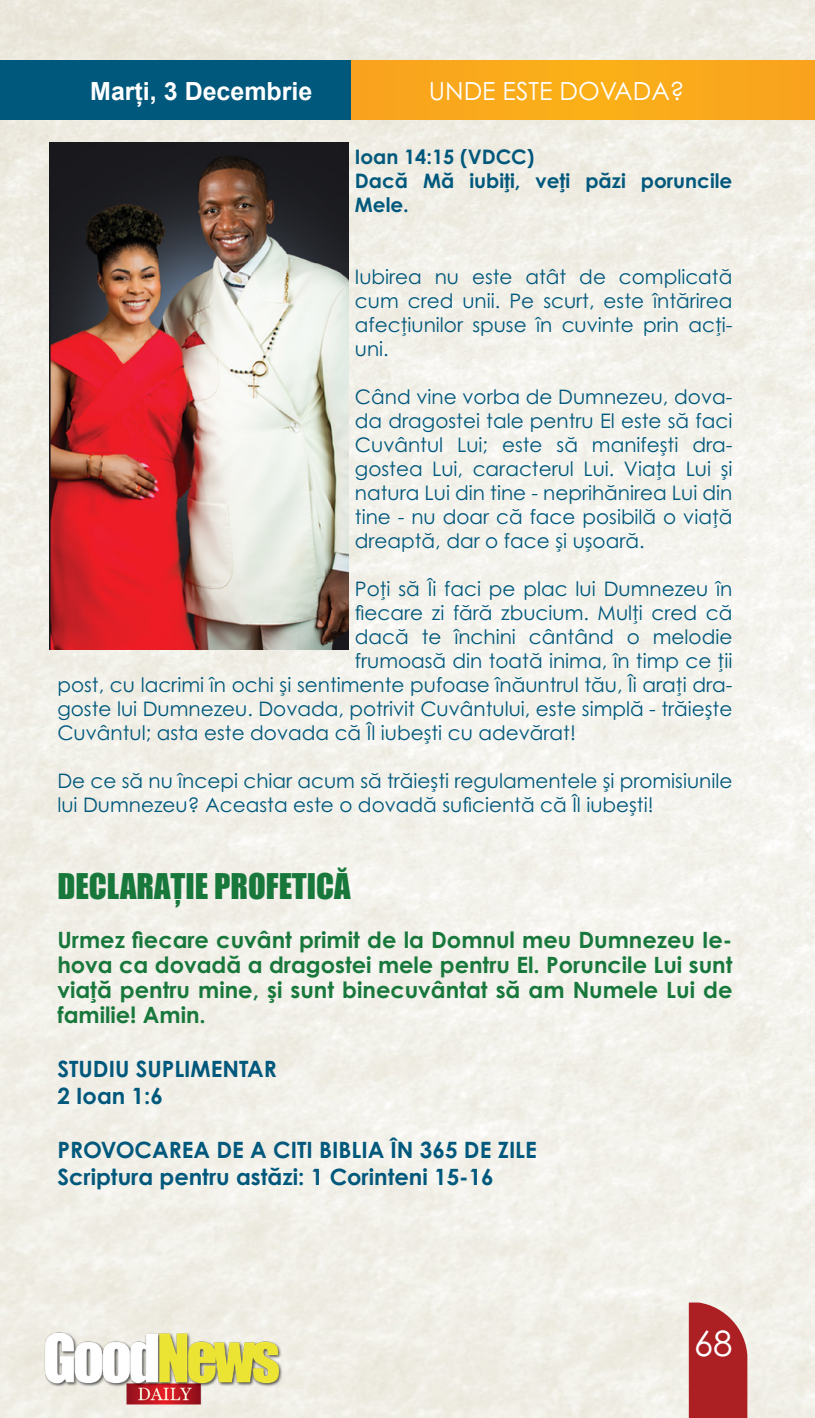
<style>
.page{position:relative;width:815px;height:1418px;background:#fff}
.page>*{position:absolute;margin:0;border:0;box-sizing:border-box;transform-origin:0 0}
.t1{font:35px "Century Gothic Pro";color:#fff}
.t2{font:32.5px "Impact";color:#18783c}
.t3{font:700 25px "Arial";color:#fff}
.t4{font:25px "Century Gothic Pro";color:#fff}
.t5{font:700 22.5px/25px "Century Gothic Pro";color:#18783c;text-align:justify}
.t6{font:700 22.5px "Century Gothic Pro";color:#00587c}
.t7{font:20px/24px "Century Gothic Pro";color:#00587c;text-align:justify}
.t8{font:700 20px/24px "Century Gothic Pro";color:#00587c}
</style>
<div class="page">
<img style="left:0;top:0;width:815px;height:1417px">
<div style="left:168px;top:60px;width:647px;height:60px;background:#f9a91c"></div>
<div style="left:0;top:60px;width:351px;height:60px;background:#00587c"></div>
<div style="left:689px;top:1302px;width:58px;height:115px;background:#ac1f22"></div>
<img style="left:39px;top:1330px;width:246px;height:76px">
<img style="left:50px;top:142px;width:299px;height:508px">
<p class="t3" style="left:90px;top:74px;width:224px">Marți, 3 Decembrie</p>
<p class="t4" style="left:429px;top:75px;width:257px">UNDE ESTE DOVADA?</p>
<p class="t8" style="left:355px;top:144px;width:181px">Ioan 14:15 (VDCC)</p>
<p class="t8" style="left:355px;top:168px;width:379px">Dacă Mă iubiți, veți păzi poruncile<br>Mele.</p>
<p class="t7" style="left:355px;top:264px;width:379px">Iubirea nu este atât de complicată cum cred unii. Pe scurt, este întărirea afecțiunilor spuse în cuvinte prin acți&shy;uni.</p>
<p class="t7" style="left:355px;top:384px;width:379px">Când vine vorba de Dumnezeu, dova&shy;da dragostei tale pentru El este să faci Cuvântul Lui; este să manifești dra&shy;gostea Lui, caracterul Lui. Viața Lui și natura Lui din tine - neprihănirea Lui din tine - nu doar că face posibilă o viață dreaptă, dar o face și ușoară.</p>
<p class="t7" style="left:355px;top:576px;width:379px">Poți să Îi faci pe plac lui Dumnezeu în</p>
<p class="t7" style="left:355px;top:600px;width:379px">fiecare zi fără zbucium. Mulți cred că</p>
<p class="t7" style="left:355px;top:624px;width:379px">dacă te închini cântând o melodie</p>
<p class="t7" style="left:355px;top:648px;width:379px">frumoasă din toată inima, în timp ce ții</p>
<p class="t7" style="left:57px;top:672px;width:677px">post, cu lacrimi în ochi și sentimente pufoase înăuntrul tău, Îi arați dra-</p>
<p class="t7" style="left:57px;top:696px;width:676px">goste lui Dumnezeu. Dovada, potrivit Cuvântului, este simplă - trăiește</p>
<p class="t7" style="left:57px;top:720px;width:520px">Cuvântul; asta este dovada că Îl iubești cu adevărat!</p>
<p class="t7" style="left:57px;top:768px;width:676px">De ce să nu începi chiar acum să trăiești regulamentele și promisiunile lui Dumnezeu? Aceasta este o dovadă suficientă că Îl iubești!</p>
<p class="t2" style="left:57px;top:861px;width:295px">DECLARAȚIE PROFETICĂ</p>
<p class="t5" style="left:57px;top:927px;width:677px">Urmez fiecare cuvânt primit de la Domnul meu Dumnezeu Ie&shy;hova ca dovadă a dragostei mele pentru El. Poruncile Lui sunt viață pentru mine, și sunt binecuvântat să am Numele Lui de familie! Amin.</p>
<p class="t6" style="left:57px;top:1054px;width:221px">STUDIU SUPLIMENTAR</p>
<p class="t6" style="left:57px;top:1081px;width:107px">2 Ioan 1:6</p>
<p class="t6" style="left:57px;top:1135px;width:481px">PROVOCAREA DE A CITI BIBLIA ÎN 365 DE ZILE</p>
<p class="t6" style="left:57px;top:1162px;width:438px">Scriptura pentru astăzi: 1 Corinteni 15-16</p>
<h1 class="t1" style="left:694px;top:1322px;width:40px">68</h1>
</div>
